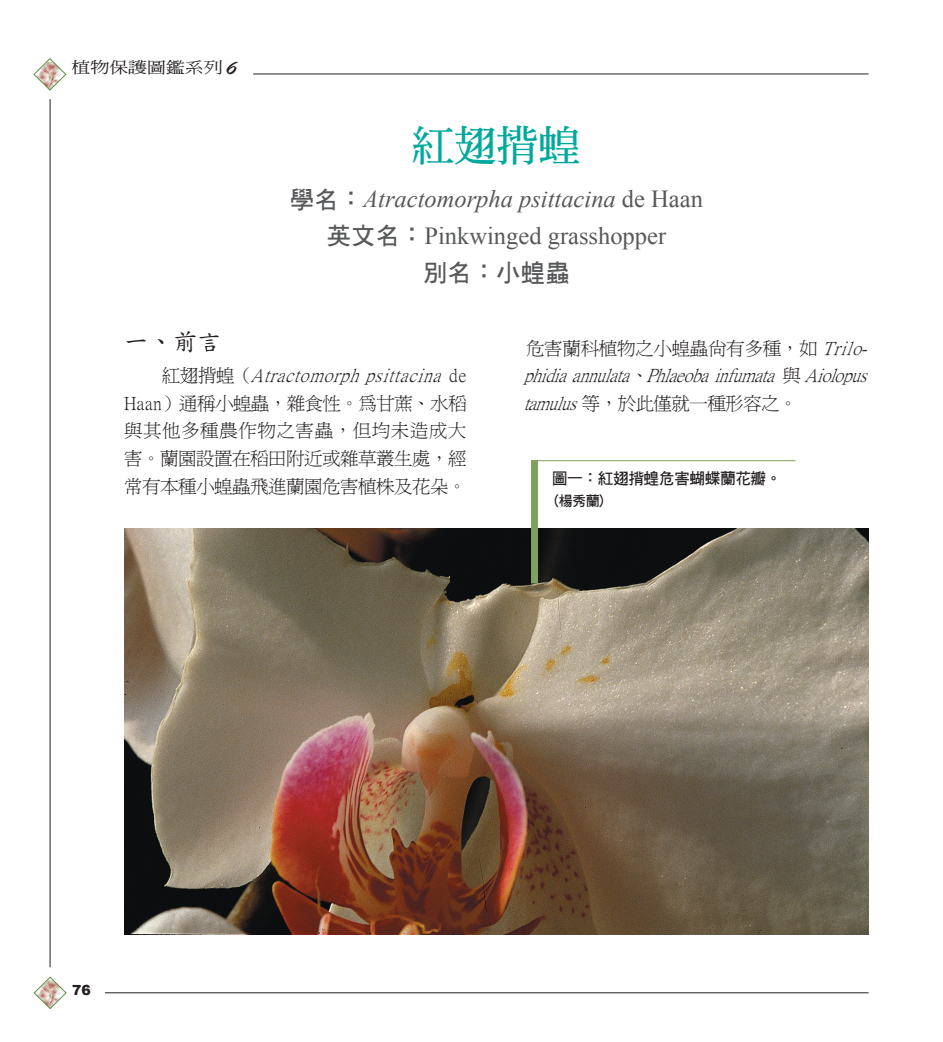
<style>
.page{position:relative;width:943px;height:1042px;background:#fff}
.page>*{position:absolute;margin:0;border:0;box-sizing:border-box;transform-origin:0 0}
.t1{font:42px "DF Ming W7 WIN BF";color:#00a99d}
.t2{font:24.5px/36.8px "Times New Roman";color:#57585a;text-align:center}
.t3{font:24.5px "DF Hei W7 WIN BF";color:#57585a}
.t4{font:24.5px "DF Kai Shu SB Estd BF";color:#231f20}
.t5{font:18.38px/27.7px "P Ming Li U";letter-spacing:-.02em;color:#231f20;text-align:justify}
.t6{font:italic 18.38px/27.7px "P Ming Li U";color:#231f20;text-align:justify}
.t7{font:15.75px "DF Hei W7 WIN BF";letter-spacing:-.03em;color:#231f20}
.t8{font:15.75px "DF Ming W5 WIN BF";color:#231f20;scale:1.2 1}
.t9{font:14px "DF Hei W7 WIN BF";color:#231f20}
.t10{font:900 14px "Arial";color:#231f20}
.s1{font-family:"Brush Script";font-size:21px}
.s2{font-family:"DF Hei W7 WIN BF"}
.s3{font-style:italic}
.s4{font-style:normal}
</style>
<div class="page">
<hr style="left:253px;top:74px;width:615px;height:1px;background:#231f20">
<hr style="left:50px;top:99px;width:1px;height:868px;background:#231f20">
<hr style="left:105px;top:992px;width:763px;height:1px;background:#231f20">
<svg style="left:33px;top:976px;width:34px;height:33px"></svg>
<svg style="left:33px;top:58px;width:34px;height:33px"></svg>
<img style="left:124px;top:528px;width:744px;height:407px">
<div style="left:531px;top:460px;width:7px;height:123px;background:#7fa05e"></div>
<hr style="left:531px;top:460px;width:264px;height:1px;background:#7fa05e">
<p class="t8" style="left:71px;top:59px;width:139px">植物保護圖鑑系列 <span class="s1">6</span></p>
<h1 class="t1" style="left:412px;top:124px;width:169px">紅翅揹蝗</h1>
<h2 class="t2" style="left:290px;top:180px;width:415px"><span class="s2">學名：</span><span class="s3">Atractomorpha psittacina</span> de Haan<span class="s2">英文名：</span>Pinkwinged grasshopper</h2>
<h2 class="t3" style="left:423px;top:260px;width:148px">別名：小蝗蟲</h2>
<h2 class="t4" style="left:124px;top:330px;width:99px">一、前言</h2>
<p class="t5" style="left:124px;top:362px;width:344px;text-indent:38px">紅翅揹蝗（ <span class="s3">Atractomorphp sittacina</span> d e Haan）通稱小蝗蟲，雜食性。為甘蔗、水稻與其他多種農作物之害蟲，但均未造成大害。蘭園設置在稻田附近或雜草叢生處，經常有本種小蝗蟲飛進蘭園危害植株及花朵。</p>
<p class="t6" style="left:524px;top:334px;width:350px"><span class="s4">危害蘭科植物之小蝗蟲尚有多種，如</span> Trilo&shy;p hidiaannulata<span class="s4">、</span> Phlaeobainfumata <span class="s4">與</span> Aiolop us tamulus<span class="s4">等，於此僅就一種形容之。</span></p>
<p class="t7" style="left:552px;top:470px;width:231px">圖一：紅翅揹蝗危害蝴蝶蘭花瓣。</p>
<p class="t9" style="left:552px;top:494px;width:56px">(楊秀蘭)</p>
<p class="t10" style="left:72px;top:979px;width:20px">76</p>
</div>
